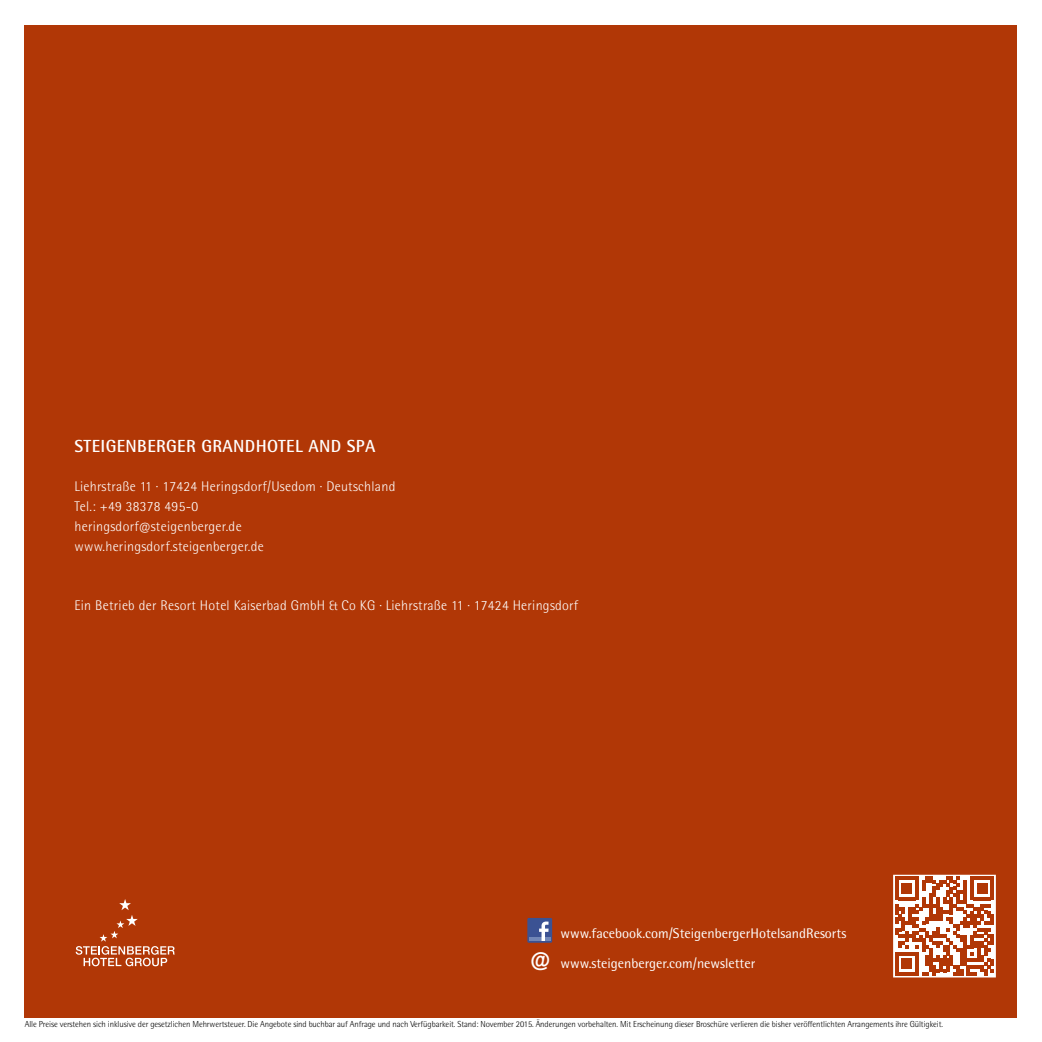
<style>
.page{position:relative;width:1042px;height:1042px;background:#fff}
.page>*{position:absolute;margin:0;border:0;box-sizing:border-box;transform-origin:0 0}
.t1{font:700 17.5px "Rotis Semi Sans W1 G";letter-spacing:.02em;color:#fff}
.t2{font:300 14px/19.8px "Rotis Semi Sans W1 G";letter-spacing:.02em;color:#fff}
.t3{font:14px/29.8px "Rotis Semi Sans W1 G";color:#fff}
.t4{font:300 8.75px "Rotis Semi Sans W1 G";letter-spacing:-.01em;color:#000}
.s1{font-weight:700;font-size:24.5px}
</style>
<div class="page">
<div style="left:25px;top:25px;width:992px;height:992px;background:#b13706"></div>
<svg style="left:76px;top:899px;width:99px;height:67px"></svg>
<div style="left:527px;top:918px;width:25px;height:25px;background:#3b5293"></div>
<hr style="left:529px;top:937px;width:21px;height:4px;background:#7186b6">
<svg style="left:539px;top:921px;width:9px;height:20px"></svg>
<svg style="left:893px;top:875px;width:103px;height:102px"></svg>
<svg style="left:895px;top:876px;width:99px;height:99px"></svg>
<h1 class="t1" style="left:74px;top:435px;width:302px">STEIGENBERGER GRANDHOTEL AND SPA</h1>
<h2 class="t2" style="left:74px;top:477px;width:323px">Liehrstraße 11 · 17424 Heringsdorf/Usedom · Deutschland Tel.: +49 38378 495-0<br>heringsdorf@steigenberger.de www.heringsdorf.steigenberger.de</h2>
<h2 class="t2" style="left:74px;top:596px;width:505px">Ein Betrieb der Resort Hotel Kaiserbad GmbH &amp; Co KG · Liehrstraße 11 · 17424 Heringsdorf</h2>
<h2 class="t3" style="left:530px;top:918px;width:317px;text-indent:30px">www.facebook.com/SteigenbergerHotelsandResorts <span class="s1">@</span> www.steigenberger.com/newsletter</h2>
<p class="t4" style="left:25px;top:1019px;width:920px">Alle Preise verstehen sich inklusive der gesetzlichen Mehrwertsteuer. Die Angebote sind buchbar auf Anfrage und nach Verfügbarkeit. Stand: November 2015. Änderungen vorbehalten. Mit Erscheinung dieser Broschüre verlieren die bisher veröffentlichten Arrangements ihre Gültigkeit.</p>
</div>
